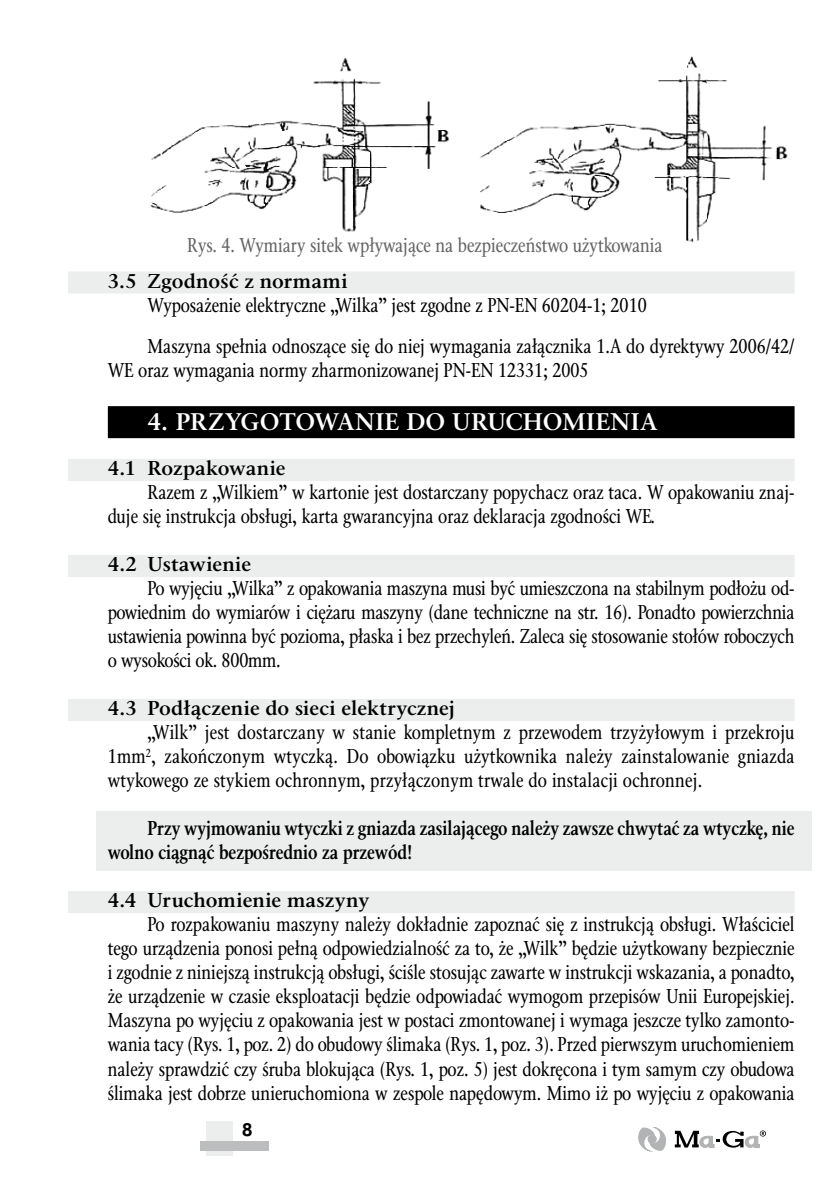
<style>
.page{position:relative;width:840px;height:1191px;background:#fff}
.page>*{position:absolute;margin:0;border:0;box-sizing:border-box;transform-origin:0 0}
.t1{font:700 24px "Classic PSEFN";letter-spacing:.005em;color:#fff}
.t2{font:20px/24px "Classic Cnd EFN";color:#000;text-align:justify}
.t3{font:700 20px/24px "Classic Cnd EFN";color:#000}
.t4{font:700 20px "Classic PSEFN";color:#000}
.t5{font:20px "Classic Cnd EFN";color:#646567}
.t6{font:700 20px "Classic EFN";letter-spacing:.01em;color:#000}
.t7{font:800 18px "Futurum Ibis EE";color:#000}
</style>
<div class="page">
<div style="left:206px;top:1121px;width:26px;height:34px;background:#eceded"></div>
<div style="left:200px;top:1140px;width:68px;height:10px;background:#bbbdbe"></div>
<svg style="left:638px;top:1127px;width:28px;height:24px"></svg>
<div style="left:647px;top:1135px;width:9px;height:8px;background:#b1b3b4;border-radius:50%"></div>
<div style="left:647px;top:1135px;width:9px;height:8px;border:1px solid #b1b3b4;border-radius:50%"></div>
<svg style="left:674px;top:1130px;width:91px;height:18px"></svg>
<div style="left:96px;top:811px;width:715px;height:59px;background:#eceded"></div>
<img style="left:150px;top:57px;width:299px;height:175px">
<img style="left:480px;top:56px;width:308px;height:187px">
<div style="left:68px;top:271px;width:726px;height:22px;background:#eceded"></div>
<div style="left:108px;top:406px;width:686px;height:32px;background:#000"></div>
<div style="left:68px;top:459px;width:726px;height:22px;background:#eceded"></div>
<div style="left:68px;top:555px;width:726px;height:22px;background:#eceded"></div>
<div style="left:68px;top:699px;width:726px;height:22px;background:#eceded"></div>
<div style="left:68px;top:891px;width:726px;height:22px;background:#eceded"></div>
<p class="t5" style="left:187px;top:233px;width:476px">Rys. 4. Wymiary sitek wpływające na bezpieczeństwo użytkowania</p>
<p class="t6" style="left:108px;top:269px;width:241px">3.5 Zgodność z normami</p>
<p class="t2" style="left:147px;top:285px;width:648px;line-height:41px">Wyposażenie elektryczne „Wilka” jest zgodne z PN-EN 60204-1; 2010<br>Maszyna spełnia odnoszące się do niej wymagania załącznika 1.A do dyrektywy 2006/42/</p>
<p class="t2" style="left:108px;top:359px;width:482px">WE oraz wymagania normy zharmonizowanej PN-EN 12331; 2005</p>
<p class="t1" style="left:147px;top:407px;width:511px">4. PRZYGOTOWANIE DO URUCHOMIENIA</p>
<p class="t4" style="left:108px;top:456px;width:179px">4.1 Rozpakowanie</p>
<p class="t2" style="left:108px;top:481px;width:687px;text-indent:40px">Razem z „Wilkiem” w kartonie jest dostarczany popychacz oraz taca. W opakowaniu znaj&shy;duje się instrukcja obsługi, karta gwarancyjna oraz deklaracja zgodności WE.</p>
<p class="t4" style="left:108px;top:552px;width:145px">4.2 Ustawienie</p>
<p class="t2" style="left:108px;top:577px;width:687px;text-indent:40px">Po wyjęciu „Wilka” z opakowania maszyna musi być umieszczona na stabilnym podłożu od&shy;powiednim do wymiarów i ciężaru maszyny (dane techniczne na str. 16). Ponadto powierzchnia ustawienia powinna być pozioma, płaska i bez przechyleń. Zaleca się stosowanie stołów roboczych o wysokości ok. 800mm.</p>
<p class="t4" style="left:108px;top:696px;width:348px">4.3 Podłączenie do sieci elektrycznej</p>
<p class="t2" style="left:108px;top:721px;width:688px;text-indent:40px">„Wilk” jest dostarczany w stanie kompletnym z przewodem trzyżyłowym i przekroju 1mm<sup>2</sup>, zakończonym wtyczką. Do obowiązku użytkownika należy zainstalowanie gniazda wtykowego ze stykiem ochronnym, przyłączonym trwale do instalacji ochronnej.</p>
<p class="t3" style="left:108px;top:817px;width:687px;text-indent:40px">Przy wyjmowaniu wtyczki z gniazda zasilającego należy zawsze chwytać za wtyczkę, nie wolno ciągnąć bezpośrednio za przewód!</p>
<p class="t4" style="left:108px;top:888px;width:263px">4.4 Uruchomienie maszyny</p>
<p class="t2" style="left:108px;top:913px;width:688px;text-indent:40px">Po rozpakowaniu maszyny należy dokładnie zapoznać się z instrukcją obsługi. Właściciel tego urządzenia ponosi pełną odpowiedzialność za to, że „Wilk” będzie użytkowany bezpiecznie i zgodnie z niniejszą instrukcją obsługi, ściśle stosując zawarte w instrukcji wskazania, a ponadto, że urządzenie w czasie eksploatacji będzie odpowiadać wymogom przepisów Unii Europejskiej.<br>Maszyna po wyjęciu z opakowania jest w postaci zmontowanej i wymaga jeszcze tylko zamonto&shy;wania tacy (Rys. 1, poz. 2) do obudowy ślimaka (Rys. 1, poz. 3). Przed pierwszym uruchomieniem należy sprawdzić czy śruba blokująca (Rys. 1, poz. 5) jest dokręcona i tym samym czy obudowa ślimaka jest dobrze unieruchomiona w zespole napędowym. Mimo iż po wyjęciu z opakowania</p>
<p class="t7" style="left:242px;top:1119px;width:13px">8</p>
</div>
